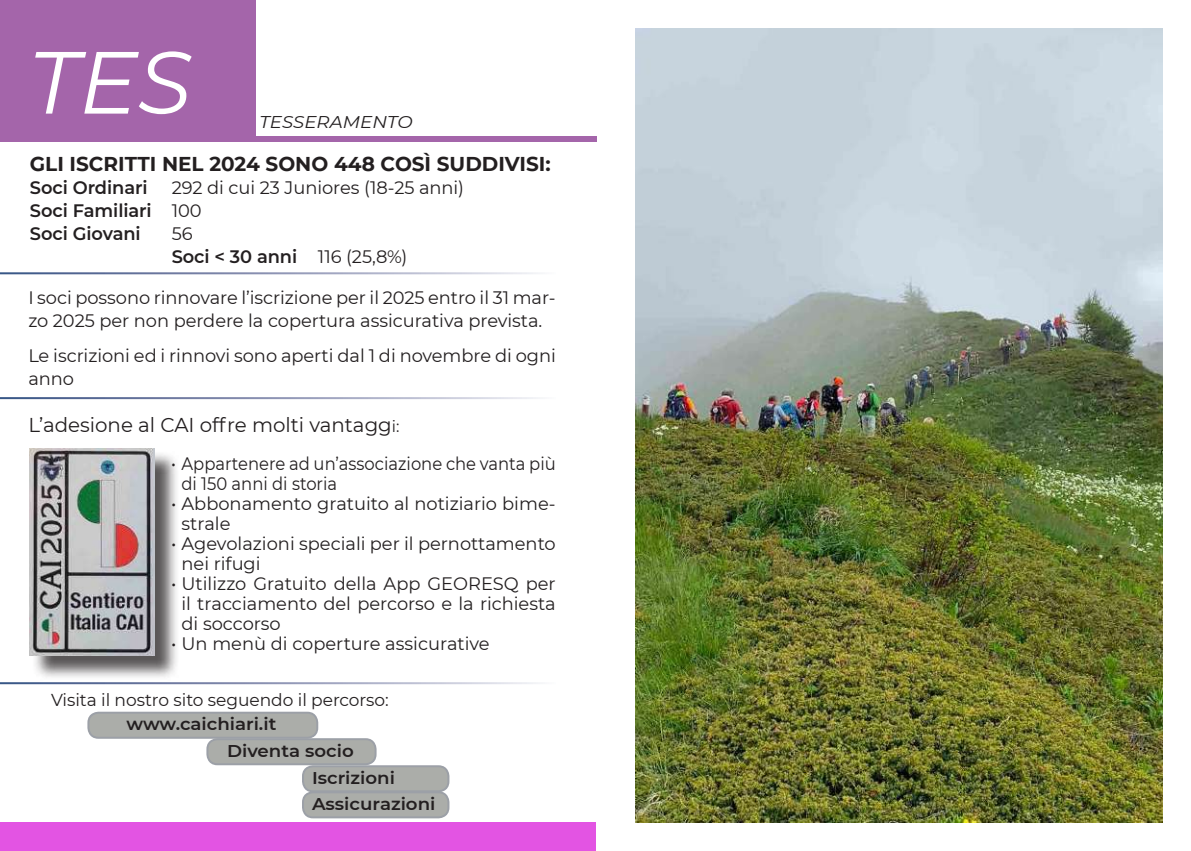
<style>
.page{position:relative;width:1191px;height:851px;background:#fff}
.page>*{position:absolute;margin:0;border:0;box-sizing:border-box;transform-origin:0 0}
.t1{font:italic 88px "Montserrat";color:#fff}
.t2{font:700 20px "Montserrat";color:#231f20}
.t3{font:20px "Montserrat";color:#231f20}
.t4{font:18px/23.2px "Montserrat";letter-spacing:-.005em;color:#231f20}
.t5{font:18px/20px "Montserrat";letter-spacing:-.005em;color:#231f20;scale:.91 1}
.t6{font:600 18px "Montserrat";letter-spacing:-.005em;color:#231f20}
.t7{font:17.2px "Montserrat";letter-spacing:-.005em;color:#231f20}
.t8{font:600 17px "Montserrat";color:#231f20;scale:1.07 1}
.t9{font:italic 17px "Montserrat";color:#231f20;scale:1.07 1}
.s1{font-weight:600}
.s2{font-size:16px}
</style>
<div class="page">
<div style="left:0;top:0;width:255px;height:142px;background:#a465aa"></div>
<div style="left:0;top:822px;width:595px;height:28px;background:#e354e3"></div>
<div style="left:32px;top:451px;width:147px;height:230px;background:#231f20;opacity:.75"></div>
<img style="left:29px;top:448px;width:125px;height:207px">
<div style="left:88px;top:712px;width:229px;height:25px;background:#abada9;border-radius:10px"></div>
<div style="left:87px;top:711px;width:231px;height:27px;border:2px solid #9ca0a7;border-radius:10px"></div>
<div style="left:207px;top:739px;width:168px;height:25px;background:#abada9;border-radius:10px"></div>
<div style="left:206px;top:738px;width:170px;height:27px;border:2px solid #9ca0a7;border-radius:10px"></div>
<div style="left:303px;top:766px;width:145px;height:25px;background:#abada9;border-radius:10px"></div>
<div style="left:302px;top:765px;width:147px;height:27px;border:2px solid #9ca0a7;border-radius:10px"></div>
<div style="left:303px;top:792px;width:145px;height:25px;background:#abada9;border-radius:10px"></div>
<div style="left:302px;top:791px;width:147px;height:27px;border:2px solid #9ca0a7;border-radius:10px"></div>
<img style="left:635px;top:28px;width:527px;height:794px">
<div style="left:0;top:136px;width:597px;height:6px;background:#a465aa"></div>
<h1 class="t1" style="left:28px;top:22px;width:165px">TES</h1>
<p class="t9" style="left:259px;top:110px;width:145px">TESSERAMENTO</p>
<p class="t2" style="left:30px;top:149px;width:522px">GLI ISCRITTI NEL 2024 SONO 448 COSÌ SUDDIVISI:</p>
<p class="t6" style="left:30px;top:174px;width:119px">Soci Ordinari</p>
<p class="t4" style="left:30px;top:175px;width:436px;text-indent:142px">292 di cui 23 Juniores (18-25 anni)<br><span class="s1">Soci Familiari</span> 100<br><span class="s1">Soci Giovani</span></p>
<p class="t4" style="left:172px;top:221px;width:237px">56<br><span class="s1">Soci &lt; 30 anni</span> 116 (25,8%)</p>
<p class="t4" style="left:28px;top:285px;width:529px">I soci possono rinnovare l’iscrizione per il 2025 entro il 31 mar&shy;zo 2025 per non perdere la copertura assicurativa prevista.</p>
<p class="t4" style="left:28px;top:343px;width:529px">Le iscrizioni ed i rinnovi sono aperti dal 1 di novembre di ogni anno</p>
<p class="t3" style="left:28px;top:411px;width:372px">L’adesione al CAI offre molti vantagg<span class="s2">i:</span></p>
<p class="t5" style="left:181px;top:453px;width:413px;text-indent:-10px">• Appartenere ad un’associazione che vanta più di 150 anni di storia</p>
<p class="t4" style="left:181px;top:493px;width:376px;line-height:20px;text-indent:-10px">• Abbonamento gratuito al notiziario bime&shy;strale</p>
<p class="t4" style="left:181px;top:533px;width:376px;line-height:20px;text-indent:-10px">• Agevolazioni speciali per il pernottamento nei rifugi</p>
<p class="t4" style="left:181px;top:573px;width:376px;line-height:20px;text-align:justify;text-indent:-10px">• Utilizzo Gratuito della App GEORESQ per il tracciamento del percorso e la richiesta di soccorso</p>
<p class="t4" style="left:171px;top:631px;width:320px">• Un menù di coperture assicurative</p>
<p class="t7" style="left:51px;top:687px;width:339px">Visita il nostro sito seguendo il percorso:</p>
<p class="t8" style="left:127px;top:712px;width:141px">www.caichiari.it</p>
<p class="t8" style="left:227px;top:738px;width:120px">Diventa socio</p>
<p class="t8" style="left:312px;top:765px;width:79px">Iscrizioni</p>
<p class="t8" style="left:312px;top:791px;width:117px">Assicurazioni</p>
</div>
